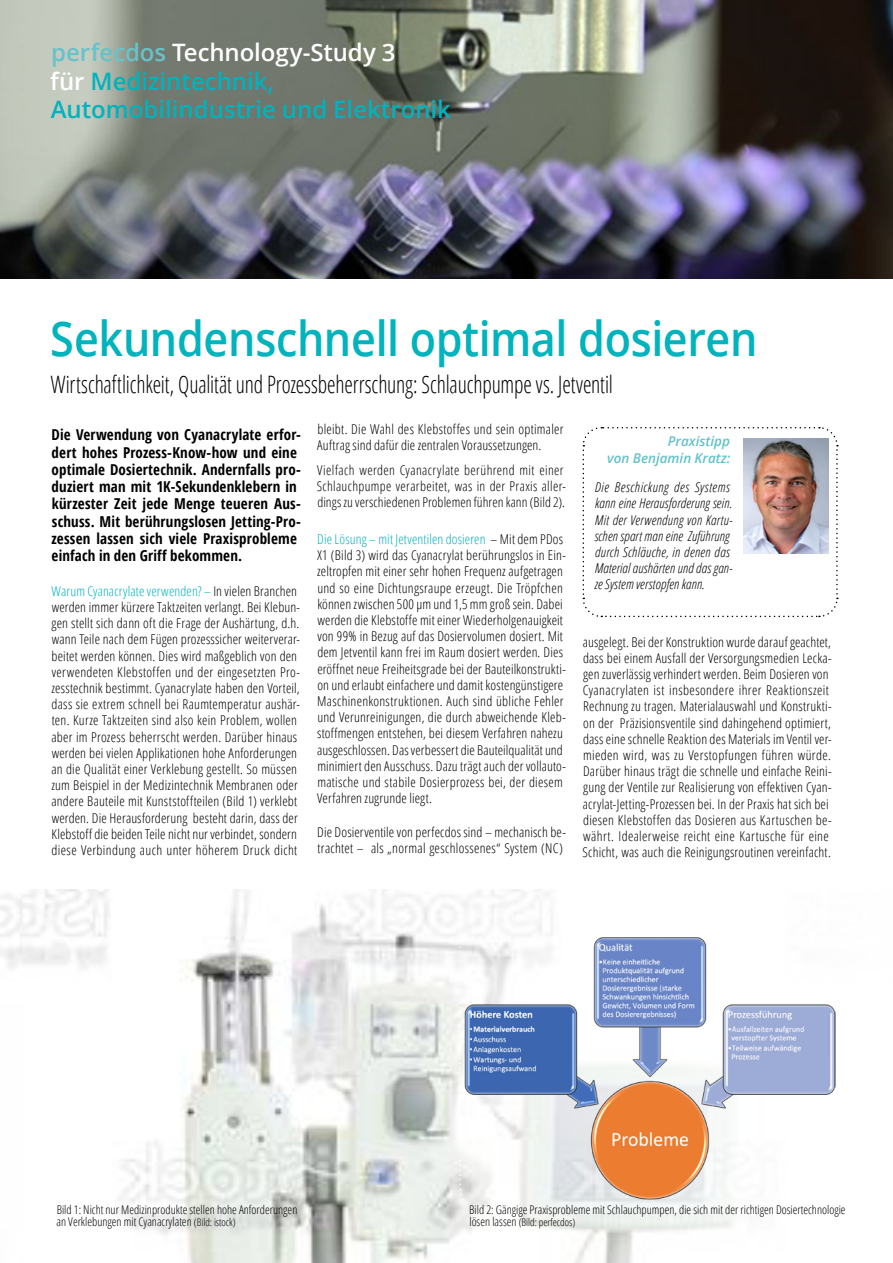
<style>
.page{position:relative;width:893px;height:1263px;background:#fff}
.page>*{position:absolute;margin:0;border:0;box-sizing:border-box;transform-origin:0 0}
.t1{font:600 48px "Open Sans";letter-spacing:-.01em;color:#00b3bd;scale:.9 1}
.t2{font:300 condensed 24px "Open Sans";letter-spacing:-.005em;color:#000;scale:.9 1}
.t3{font:600 24px/28.8px "Open Sans";color:#00b3bd}
.t4{font:700 condensed 15px/17.2px "Open Sans";letter-spacing:.01em;color:#000}
.t5{font:300 condensed 13.5px/16.2px "Open Sans";letter-spacing:.015em;color:#000}
.t6{font:italic 300 condensed 13.5px/16.2px "Open Sans";letter-spacing:.01em;color:#000}
.t7{font:italic 600 13.5px/17.2px "Open Sans";color:#63c2ca;text-align:right}
.t8{font:300 condensed 12px/12px "Open Sans";color:#000}
.t9{font:300 condensed 10.5px "Open Sans";color:#000}
.s1{color:#66c3ca}
.s2{color:#fff}
.s3{color:#00b3bd}
.s4{font-size:10.5px}
.s5{font-size:12px}
</style>
<div class="page">
<img style="left:0;top:889px;width:732px;height:374px">
<img style="left:0;top:0;width:893px;height:279px">
<svg style="left:582px;top:427px;width:256px;height:191px"></svg>
<svg style="left:458px;top:914px;width:378px;height:295px"></svg>
<img style="left:743px;top:439px;width:85px;height:114px">
<h2 class="t3" style="left:50px;top:37px;width:402px"><span class="s1">perfecdos</span> <span class="s2">Technology-Study 3<br>für</span> Medizintechnik,<br>Automobilindustrie und Elektronik</h2>
<h1 class="t1" style="left:50px;top:306px;width:787px">Sekundenschnell optimal dosieren</h1>
<h2 class="t2" style="left:51px;top:368px;width:626px">Wirtschaftlichkeit, Qualität und Prozessbeherrschung: Schlauchpumpe vs. Jetventil</h2>
<p class="t4" style="left:52px;top:426px;width:251px">Die Verwendung von Cyanacrylate erfor&shy;dert hohes Prozess-Know-how und eine optimale Dosiertechnik. Andernfalls pro&shy;duziert man mit 1K-Sekundenklebern in kürzester Zeit jede Menge teueren Aus&shy;schuss. Mit berührungslosen Jetting-Pro&shy;zessen lassen sich viele Praxisprobleme einfach in den Griff bekommen.</p>
<p class="t5" style="left:51px;top:582px;width:250px"><span class="s3">Warum Cyanacrylate verwenden? –</span> In vielen Branchen werden immer kürzere Taktzeiten verlangt. Bei Klebun&shy;gen stellt sich dann oft die Frage der Aushärtung, d.h. wann Teile nach dem Fügen prozesssicher weiterverar&shy;beitet werden können. Dies wird maßgeblich von den verwendeten Klebstoffen und der eingesetzten Pro&shy;zesstechnik bestimmt. Cyanacrylate haben den Vorteil, dass sie extrem schnell bei Raumtemperatur aushär&shy;ten. Kurze Taktzeiten sind also kein Problem, wollen aber im Prozess beherrscht werden. Darüber hinaus werden bei vielen Applikationen hohe Anforderungen an die Qualität einer Verklebung gestellt. So müssen zum Beispiel in der Medizintechnik Membranen oder andere Bauteile mit Kunststoffteilen (Bild 1) verklebt werden. Die Herausforderung besteht darin, dass der Klebstoff die beiden Teile nicht nur verbindet, sondern diese Verbindung auch unter höherem Druck dicht</p>
<p class="t5" style="left:317px;top:420px;width:248px">bleibt. Die Wahl des Klebstoffes und sein optimaler<br>Auftrag sind dafür die zentralen Voraussetzungen.</p>
<p class="t5" style="left:317px;top:461px;width:251px">Vielfach werden Cyanacrylate berührend mit einer<br>Schlauchpumpe verarbeitet, was in der Praxis aller&shy;dings zu verschiedenen Problemen führen kann (Bild 2).</p>
<p class="t5" style="left:317px;top:530px;width:250px"><span class="s3">Die Lösung – mit Jetventilen dosieren</span> – Mit dem PDos X1 (Bild 3) wird das Cyanacrylat berührungslos in Ein&shy;zeltropfen mit einer sehr hohen Frequenz aufgetragen und so eine Dichtungsraupe erzeugt. Die Tröpfchen können zwischen 500 µm und 1,5 mm groß sein. Dabei werden die Klebstoffe mit einer Wiederholgenauigkeit von 99% in Bezug auf das Dosiervolumen dosiert. Mit dem Jetventil kann frei im Raum dosiert werden. Dies eröffnet neue Freiheitsgrade bei der Bauteilkonstrukti&shy;on und erlaubt einfachere und damit kostengünstigere Maschinenkonstruktionen. Auch sind übliche Fehler und Verunreinigungen, die durch abweichende Kleb&shy;stoffmengen entstehen, bei diesem Verfahren nahezu ausgeschlossen. Das verbessert die Bauteilqualität und minimiert den Ausschuss. Dazu trägt auch der vollauto&shy;matische und stabile Dosierprozess bei, der diesem Verfahren zugrunde liegt.</p>
<p class="t5" style="left:317px;top:824px;width:250px">Die Dosierventile von perfecdos sind – mechanisch be&shy;trachtet – als „normal geschlossenes“ System (NC)</p>
<p class="t7" style="left:607px;top:432px;width:125px">Praxistipp<br>von Benjamin Kratz:</p>
<p class="t6" style="left:594px;top:479px;width:139px">Die Beschickung des Systems kann eine Herausforderung sein.<br>Mit der Verwendung von Kartu&shy;schen spart man eine Zuführung durch Schläuche, in denen das<br>Material aushärten und das gan&shy;ze System verstopfen kann.</p>
<p class="t5" style="left:582px;top:633px;width:251px">ausgelegt. Bei der Konstruktion wurde darauf geachtet, dass bei einem Ausfall der Versorgungsmedien Lecka&shy;gen zuverlässig verhindert werden. Beim Dosieren von Cyanacrylaten ist insbesondere ihrer Reaktionszeit Rechnung zu tragen. Materialauswahl und Konstrukti&shy;on der Präzisionsventile sind dahingehend optimiert, dass eine schnelle Reaktion des Materials im Ventil ver&shy;mieden wird, was zu Verstopfungen führen würde.<br>Darüber hinaus trägt die schnelle und einfache Reini&shy;gung der Ventile zur Realisierung von effektiven Cyan&shy;acrylat-Jetting-Prozessen bei. In der Praxis hat sich bei diesen Klebstoffen das Dosieren aus Kartuschen be&shy;währt. Idealerweise reicht eine Kartusche für eine Schicht, was auch die Reinigungsroutinen vereinfacht.</p>
<p class="t8" style="left:56px;top:1203px;width:242px">Bild 1: Nicht nur Medizinprodukte stellen hohe Anforderungen an Verklebungen mit Cyanacrylaten <span class="s4">(Bild: istock)</span></p>
<p class="t8" style="left:469px;top:1203px;width:378px">Bild 2: Gängige Praxisprobleme mit Schlauchpumpen, die sich mit der richtigen Dosiertechnologie</p>
<p class="t9" style="left:469px;top:1215px;width:107px"><span class="s5">lösen lassen</span> (Bild: perfecdos)</p>
</div>
